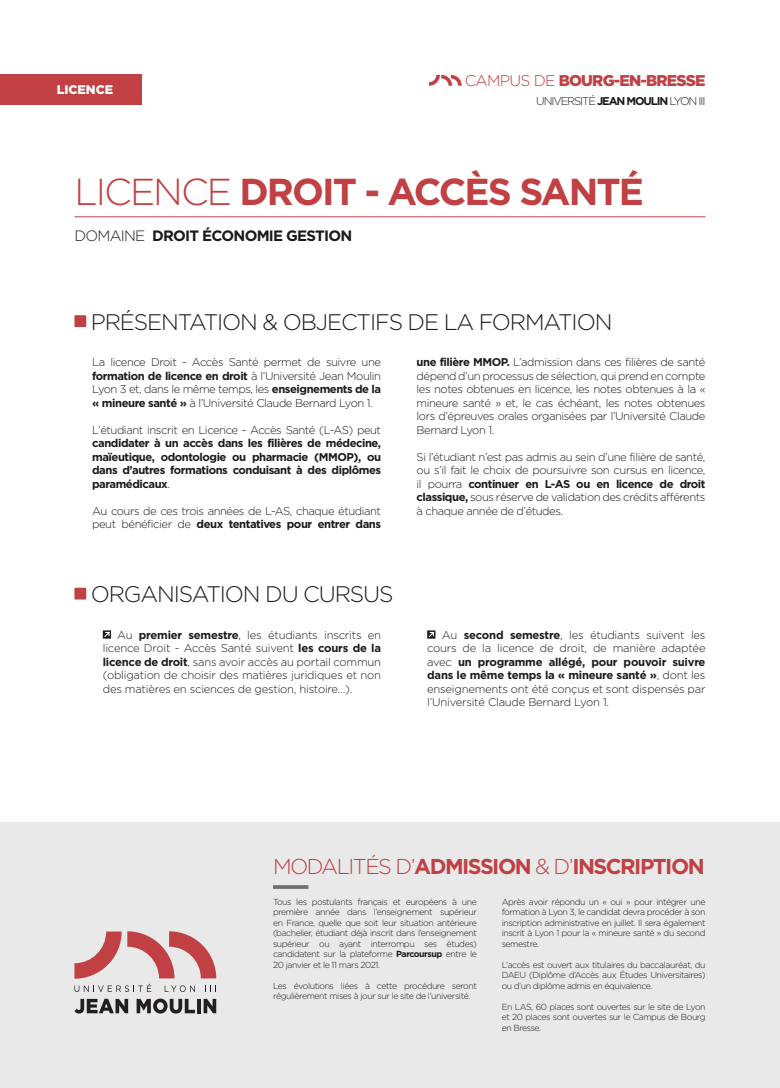
<style>
.page{position:relative;width:780px;height:1088px;background:#fff}
.page>*{position:absolute;margin:0;border:0;box-sizing:border-box;transform-origin:0 0}
.TITRE{font:700 37.5px "Gotham";letter-spacing:-.05em;color:#c04043}
.Rubrique{font:300 22.5px "Gotham";letter-spacing:-.05em;color:#1a1b1b}
.Rubrique-2{font:700 21.5px "Gotham";letter-spacing:-.07em;color:#c04043}
.t1{font:900 15.62px "Gotham";letter-spacing:-.05em;color:#c04043}
.Sous-Titre{font:700 15px "Gotham";letter-spacing:-.05em;color:#1a1b1b}
.t2{font:900 12.5px "Gotham";color:#fff}
.Texte{font:300 11.25px/13.5px "Gotham";letter-spacing:-.04em;color:#1a1b1b;text-align:justify}
.Liste{font:300 11.25px/13.5px "Gotham";letter-spacing:-.02em;color:#1a1b1b;text-align:justify}
.Texte-2{font:700 11.25px/13.5px "Gotham";letter-spacing:-.04em;color:#1a1b1b;text-align:justify}
.Texte-3{font:300 11.25px "Gotham";letter-spacing:-.1em;color:#1a1b1b}
.TextePetit{font:300 8.75px/10.5px "Gotham";letter-spacing:-.05em;color:#1a1b1b;text-align:justify}
.s1{font-weight:300}
.s2{font-weight:700}
</style>
<div class="page">
<div style="left:0;top:822px;width:780px;height:266px;background:#e9e9ea"></div>
<svg style="left:74px;top:931px;width:142px;height:61px;background:#d7adaf"></svg>
<svg style="left:74px;top:999px;width:54px;height:14px"></svg>
<svg style="left:137px;top:998px;width:58px;height:15px"></svg>
<hr style="left:197px;top:999px;width:4px;height:14px;background:#231f20">
<svg style="left:203px;top:999px;width:13px;height:14px"></svg>
<div style="left:0;top:74px;width:142px;height:31px;background:#c04043"></div>
<svg style="left:429px;top:75px;width:32px;height:11px"></svg>
<hr style="left:74px;top:216px;width:631px;height:1px;background:#c04043">
<svg style="left:103px;top:630px;width:8px;height:9px"></svg>
<svg style="left:103px;top:631px;width:7px;height:7px"></svg>
<svg style="left:427px;top:630px;width:8px;height:9px"></svg>
<svg style="left:427px;top:631px;width:8px;height:7px"></svg>
<div style="left:74px;top:315px;width:12px;height:12px;background:#c04043"></div>
<div style="left:74px;top:588px;width:12px;height:11px;background:#c04043"></div>
<hr style="left:273px;top:885px;width:35px;height:4px;background:#736f6e">
<h3 class="t2" style="left:57px;top:83px;width:58px">LICENCE</h3>
<h3 class="t1" style="left:465px;top:71px;width:242px"><span class="s1">CAMPUS DE</span> BOURG-EN-BRESSE</h3>
<p class="Texte-3" style="left:536px;top:95px;width:171px">UNIVERSITÉ <span class="s2">JEAN MOULIN</span> LYON III</p>
<p class="TITRE" style="left:74px;top:170px;width:571px"><span class="s1">LICENCE</span> DROIT - ACCÈS SANTÉ</p>
<p class="Sous-Titre" style="left:74px;top:227px;width:279px"><span class="s1">DOMAINE</span> DROIT ÉCONOMIE GESTION</p>
<p class="Rubrique" style="left:91px;top:309px;width:523px">PRÉSENTATION &amp; OBJECTIFS DE LA FORMATION</p>
<p class="Texte" style="left:92px;top:355px;width:290px">La licence Droit - Accès Santé permet de suivre une <span class="s2">formation de licence en droit</span> à l’Université Jean Moulin Lyon 3 et, dans le même temps, les <span class="s2">enseignements de la « mineure santé »</span> à l’Université Claude Bernard Lyon 1.</p>
<p class="Texte-2" style="left:92px;top:423px;width:290px"><span class="s1">L’étudiant inscrit en Licence - Accès Santé (L-AS) peut </span>candidater à un accès dans les filières de médecine, maïeutique, odontologie ou pharmacie (MMOP), ou dans d’autres formations conduisant à des diplômes paramédicaux<span class="s1">.</span></p>
<p class="Texte" style="left:92px;top:504px;width:290px">Au cours de ces trois années de L-AS, chaque étudiant peut bénéficier de <span class="s2">deux tentatives pour entrer dans</span></p>
<p class="Rubrique" style="left:91px;top:582px;width:304px">ORGANISATION DU CURSUS</p>
<p class="Texte" style="left:416px;top:355px;width:290px"><span class="s2">une filière MMOP.</span> L’admission dans ces filières de santé dépend d’un processus de sélection, qui prend en compte les notes obtenues en licence, les notes obtenues à la « mineure santé » et, le cas échéant, les notes obtenues lors d’épreuves orales organisées par l’Université Claude Bernard Lyon 1.</p>
<p class="Texte" style="left:416px;top:450px;width:290px">Si l’étudiant n’est pas admis au sein d’une filière de santé, ou s’il fait le choix de poursuivre son cursus en licence, il pourra <span class="s2">continuer en L-AS ou en licence de droit classique,</span> sous réserve de validation des crédits afférents à chaque année de d’études.</p>
<p class="Liste" style="left:103px;top:628px;width:280px;text-indent:14px">Au <span class="s2">premier semestre</span>, les étudiants inscrits en licence Droit - Accès Santé suivent <span class="s2">les cours de la licence de droit</span>, sans avoir accès au portail commun (obligation de choisir des matières juridiques et non des matières en sciences de gestion, histoire…).</p>
<p class="Liste" style="left:427px;top:628px;width:280px;text-indent:15px">Au <span class="s2">second semestre</span>, les étudiants suivent les cours de la licence de droit, de manière adaptée avec <span class="s2">un programme allégé, pour pouvoir suivre dans le même temps la « mineure santé »</span>, dont les enseignements ont été conçus et sont dispensés par l’Université Claude Bernard Lyon 1.</p>
<p class="Rubrique-2" style="left:273px;top:854px;width:433px"><span class="s1">MODALITÉS D’</span>ADMISSION <span class="s1">&amp; D’</span>INSCRIPTION</p>
<p class="TextePetit" style="left:273px;top:896px;width:205px">Tous les postulants français et européens à une première année dans l’enseignement supérieur en France, quelle que soit leur situation antérieure (bachelier, étudiant déjà inscrit dans l’enseignement supérieur ou ayant interrompu ses études) candidatent sur la plateforme <span class="s2">Parcoursup</span> entre le 20 janvier et le 11 mars 2021.</p>
<p class="TextePetit" style="left:273px;top:980px;width:205px">Les évolutions liées à cette procédure seront régulièrement mises à jour sur le site de l’université.</p>
<p class="TextePetit" style="left:501px;top:896px;width:205px">Après avoir répondu un « oui » pour intégrer une formation à Lyon 3, le candidat devra procéder à son inscription administrative en juillet. Il sera également inscrit à Lyon 1 pour la « mineure santé » du second semestre.</p>
<p class="TextePetit" style="left:501px;top:959px;width:205px">L’accès est ouvert aux titulaires du baccalauréat, du DAEU (Diplôme d’Accès aux Études Universitaires) ou d’un diplôme admis en équivalence.</p>
<p class="TextePetit" style="left:501px;top:1001px;width:205px">En LAS, 60 places sont ouvertes sur le site de Lyon et 20 places sont ouvertes sur le Campus de Bourg en Bresse.</p>
</div>
